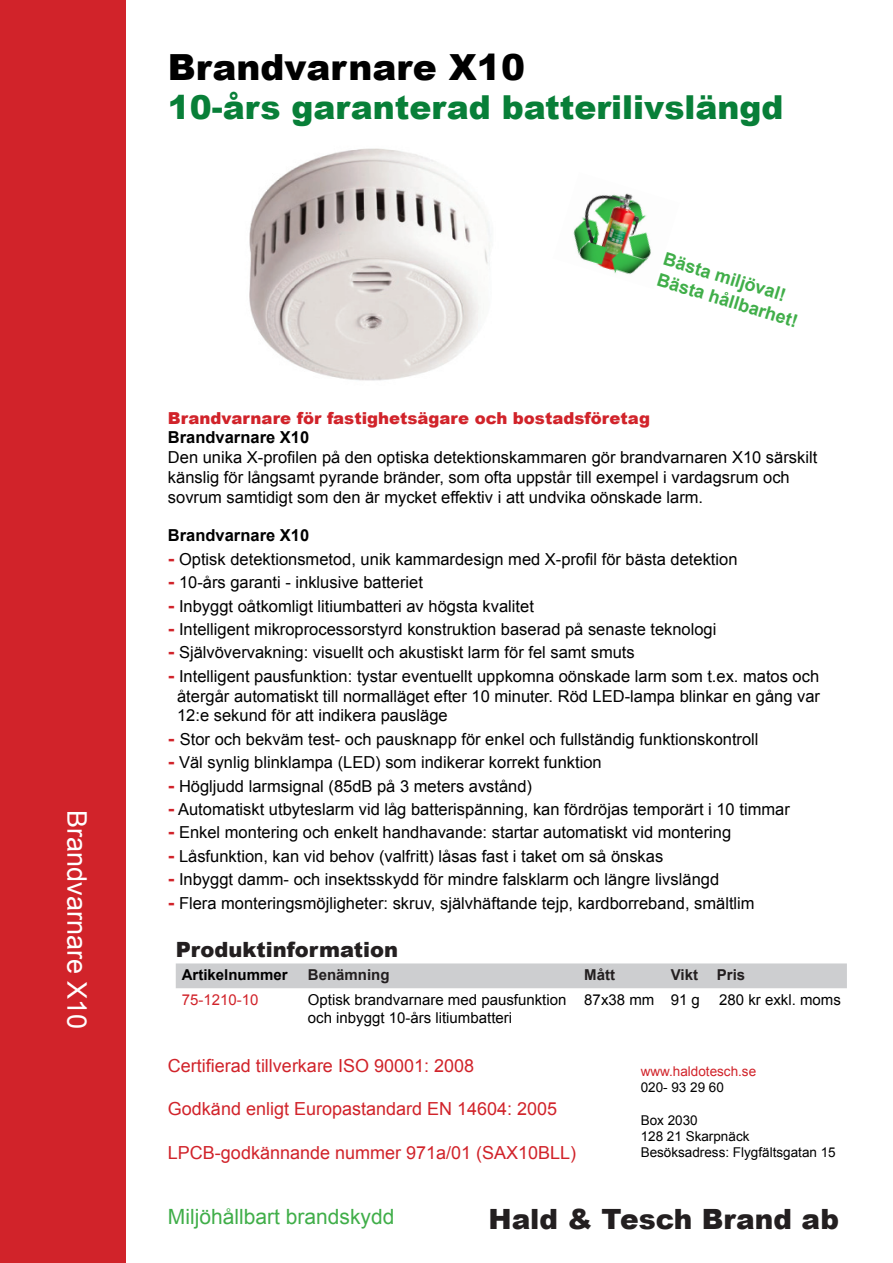
<style>
.page{position:relative;width:893px;height:1263px;background:#fff}
.page>*{position:absolute;margin:0;border:0;box-sizing:border-box;transform-origin:0 0}
.t1{font:900 36px "Arial";color:#000}
.t2{font:900 33px "Arial";color:#087f38}
.t3{font:900 27.9px "Arial";color:#231f20}
.t4{font:27px "Arial";color:#fff}
.t5{font:21px "Arial";color:#40ae49}
.t6{font:900 21px "Arial";color:#231f20}
.t7{font:18px "Arial";color:#d1232a}
.t8{font:700 18px "Arial";color:#40ae49}
.t9{font:16.5px/19.8px "Arial";color:#000}
.t10{font:900 16.5px "Arial";color:#d1232a}
.t11{font:700 16.5px "Arial";color:#000}
.t12{font:15px "Arial";color:#000}
.t13{font:700 15px "Arial";color:#231f20}
.t14{font:700 15px "Arial";color:#000}
.t15{font:15px "Arial";color:#d1232a}
.t16{font:13.5px "Arial";color:#000}
.t17{font:13.5px "Arial";color:#d1232a}
.s1{font-weight:700;font-size:19.5px;color:#d1232a}
</style>
<div class="page">
<div style="left:0;top:0;width:125px;height:1263px;background:#d1232a"></div>
<div style="left:176px;top:963px;width:671px;height:25px;background:#cdced0"></div>
<img style="left:249px;top:148px;width:242px;height:233px">
<img style="left:573px;top:193px;width:78px;height:82px">
<p class="t4" style="left:95px;top:810px;width:221px;rotate:90deg">Brandvarnare X10</p>
<p class="t1" style="left:168px;top:41px;width:359px">Brandvarnare X10</p>
<p class="t2" style="left:168px;top:84px;width:617px">10-års garanterad batterilivslängd</p>
<p class="t8" style="left:667px;top:247px;width:129px;rotate:17deg">Bästa miljöval!</p>
<p class="t8" style="left:661px;top:268px;width:148px;rotate:17deg">Bästa hållbarhet!</p>
<p class="t10" style="left:168px;top:406px;width:484px">Brandvarnare för fastighetsägare och bostadsföretag</p>
<p class="t11" style="left:168px;top:427px;width:143px">Brandvarnare X10</p>
<p class="t9" style="left:168px;top:448px;width:651px">Den unika X-profilen på den optiska detektionskammaren gör brandvarnaren X10 särskilt känslig för långsamt pyrande bränder, som ofta uppstår till exempel i vardagsrum och sovrum samtidigt som den är mycket effektiv i att undvika oönskade larm.</p>
<p class="t11" style="left:168px;top:525px;width:143px">Brandvarnare X10</p>
<p class="t9" style="left:168px;top:549px;width:571px"><span class="s1">-</span> Optisk detektionsmetod, unik kammardesign med X-profil för bästa detektion</p>
<p class="t9" style="left:168px;top:573px;width:256px"><span class="s1">-</span> 10-års garanti - inklusive batteriet</p>
<p class="t9" style="left:168px;top:596px;width:367px"><span class="s1">-</span> Inbyggt oåtkomligt litiumbatteri av högsta kvalitet</p>
<p class="t9" style="left:168px;top:619px;width:550px"><span class="s1">-</span> Intelligent mikroprocessorstyrd konstruktion baserad på senaste teknologi</p>
<p class="t9" style="left:168px;top:643px;width:468px"><span class="s1">-</span> Självövervakning: visuellt och akustiskt larm för fel samt smuts</p>
<p class="t9" style="left:168px;top:666px;width:653px"><span class="s1">-</span> Intelligent pausfunktion: tystar eventuellt uppkomna oönskade larm som t.ex. matos och</p>
<p class="t9" style="left:177px;top:686px;width:644px">återgår automatiskt till normalläget efter 10 minuter. Röd LED-lampa blinkar en gång var</p>
<p class="t9" style="left:177px;top:706px;width:272px">12:e sekund för att indikera pausläge</p>
<p class="t9" style="left:168px;top:729px;width:592px"><span class="s1">-</span> Stor och bekväm test- och pausknapp för enkel och fullständig funktionskontroll</p>
<p class="t9" style="left:168px;top:753px;width:435px"><span class="s1">-</span> Väl synlig blinklampa (LED) som indikerar korrekt funktion</p>
<p class="t9" style="left:168px;top:776px;width:366px"><span class="s1">-</span> Högljudd larmsignal (85dB på 3 meters avstånd)</p>
<p class="t9" style="left:168px;top:799px;width:623px"><span class="s1">-</span> Automatiskt utbyteslarm vid låg batterispänning, kan fördröjas temporärt i 10 timmar</p>
<p class="t9" style="left:168px;top:823px;width:565px"><span class="s1">-</span> Enkel montering och enkelt handhavande: startar automatiskt vid montering</p>
<p class="t9" style="left:168px;top:846px;width:497px"><span class="s1">-</span> Låsfunktion, kan vid behov (valfritt) låsas fast i taket om så önskas</p>
<p class="t9" style="left:168px;top:870px;width:553px"><span class="s1">-</span> Inbyggt damm- och insektsskydd för mindre falsklarm och längre livslängd</p>
<p class="t9" style="left:168px;top:893px;width:588px"><span class="s1">-</span> Flera monteringsmöjligheter: skruv, självhäftande tejp, kardborreband, smältlim</p>
<p class="t6" style="left:176px;top:935px;width:224px">Produktinformation</p>
<p class="t14" style="left:182px;top:965px;width:107px">Artikelnummer</p>
<p class="t13" style="left:308px;top:965px;width:83px">Benämning</p>
<p class="t13" style="left:584px;top:965px;width:32px">Mått</p>
<p class="t13" style="left:671px;top:965px;width:29px">Vikt</p>
<p class="t13" style="left:717px;top:965px;width:30px">Pris</p>
<p class="t15" style="left:182px;top:990px;width:78px">75-1210-10</p>
<p class="t12" style="left:308px;top:990px;width:260px">Optisk brandvarnare med pausfunktion</p>
<p class="t12" style="left:308px;top:1008px;width:206px">och inbyggt 10-års litiumbatteri</p>
<p class="t12" style="left:584px;top:990px;width:72px">87x38 mm</p>
<p class="t12" style="left:671px;top:990px;width:31px">91 g</p>
<p class="t12" style="left:719px;top:990px;width:123px">280 kr exkl. moms</p>
<p class="t7" style="left:168px;top:1054px;width:308px">Certifierad tillverkare ISO 90001: 2008</p>
<p class="t7" style="left:168px;top:1097px;width:391px">Godkänd enligt Europastandard EN 14604: 2005</p>
<p class="t7" style="left:168px;top:1140px;width:410px">LPCB-godkännande nummer 971a/01 (SAX10BLL)</p>
<p class="t17" style="left:641px;top:1062px;width:117px">www.haldotesch.se</p>
<p class="t16" style="left:641px;top:1079px;width:85px">020- 93 29 60</p>
<p class="t16" style="left:641px;top:1111px;width:59px">Box 2030</p>
<p class="t16" style="left:641px;top:1127px;width:110px">128 21 Skarpnäck</p>
<p class="t16" style="left:641px;top:1143px;width:197px">Besöksadress: Flygfältsgatan 15</p>
<p class="t5" style="left:168px;top:1203px;width:228px">Miljöhållbart brandskydd</p>
<p class="t3" style="left:488px;top:1198px;width:352px">Hald &amp; Tesch Brand ab</p>
</div>
